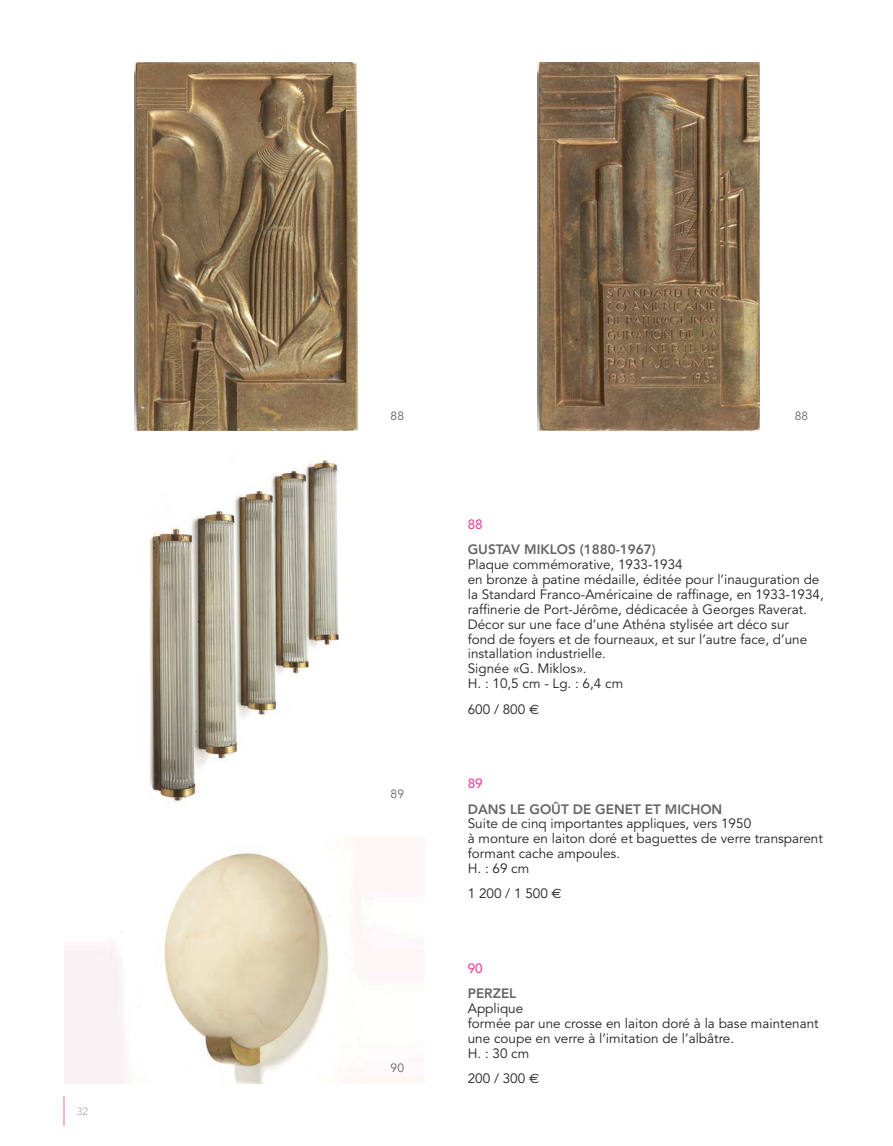
<style>
.page{position:relative;width:893px;height:1146px;background:#fff}
.page>*{position:absolute;margin:0;border:0;box-sizing:border-box;transform-origin:0 0}
.t1{font:13.5px/14.9px "Avenir LT Std";color:#231f20}
.t2{font:800 13.5px "Avenir LT Std";color:#636466}
.t3{font:500 13.5px "Avenir LT Std";color:#ee4799}
.t4{font:12px "Avenir LT Std";color:#636466}
.t5{font:10.5px "Avenir LT Std";color:#a9acae}
.s1{font-family:"Euro Sans"}
</style>
<div class="page">
<img style="left:538px;top:63px;width:221px;height:368px">
<img style="left:135px;top:63px;width:222px;height:368px">
<img style="left:149px;top:459px;width:190px;height:343px">
<img style="left:64px;top:836px;width:360px;height:247px">
<svg style="left:64px;top:1096px;width:1px;height:29px"></svg>
<p class="t5" style="left:77px;top:1106px;width:13px">32</p>
<p class="t4" style="left:390px;top:410px;width:15px">88</p>
<p class="t4" style="left:794px;top:410px;width:15px">88</p>
<p class="t4" style="left:390px;top:788px;width:15px">89</p>
<p class="t4" style="left:390px;top:1063px;width:15px">90</p>
<p class="t3" style="left:468px;top:518px;width:17px">88</p>
<p class="t2" style="left:468px;top:544px;width:190px">GUSTAV MIKLOS (1880-1967)</p>
<p class="t1" style="left:468px;top:558px;width:357px">Plaque commémorative, 1933-1934<br>en bronze à patine médaille, éditée pour l’inauguration de la Standard Franco-Américaine de raffinage, en 1933-1934, raffinerie de Port-Jérôme, dédicacée à Georges Raverat.<br>Décor sur une face d’une Athéna stylisée art déco sur<br>fond de foyers et de fourneaux, et sur l’autre face, d’une installation industrielle.<br>Signée «G. Miklos».<br>H. : 10,5 cm - Lg. : 6,4 cm</p>
<p class="t1" style="left:468px;top:702px;width:73px">600 / 800 <span class="s1">€</span></p>
<p class="t3" style="left:468px;top:777px;width:17px">89</p>
<p class="t2" style="left:468px;top:803px;width:256px">DANS LE GOÛT DE GENET ET MICHON</p>
<p class="t1" style="left:468px;top:817px;width:356px">Suite de cinq importantes appliques, vers 1950<br>à monture en laiton doré et baguettes de verre transparent formant cache ampoules.<br>H. : 69 cm</p>
<p class="t1" style="left:468px;top:887px;width:95px">1 200 / 1 500 <span class="s1">€</span></p>
<p class="t3" style="left:468px;top:962px;width:17px">90</p>
<p class="t2" style="left:468px;top:987px;width:50px">PERZEL</p>
<p class="t1" style="left:468px;top:1002px;width:352px">Applique<br>formée par une crosse en laiton doré à la base maintenant une coupe en verre à l’imitation de l’albâtre.<br>H. : 30 cm</p>
<p class="t1" style="left:468px;top:1072px;width:73px">200 / 300 <span class="s1">€</span></p>
</div>
